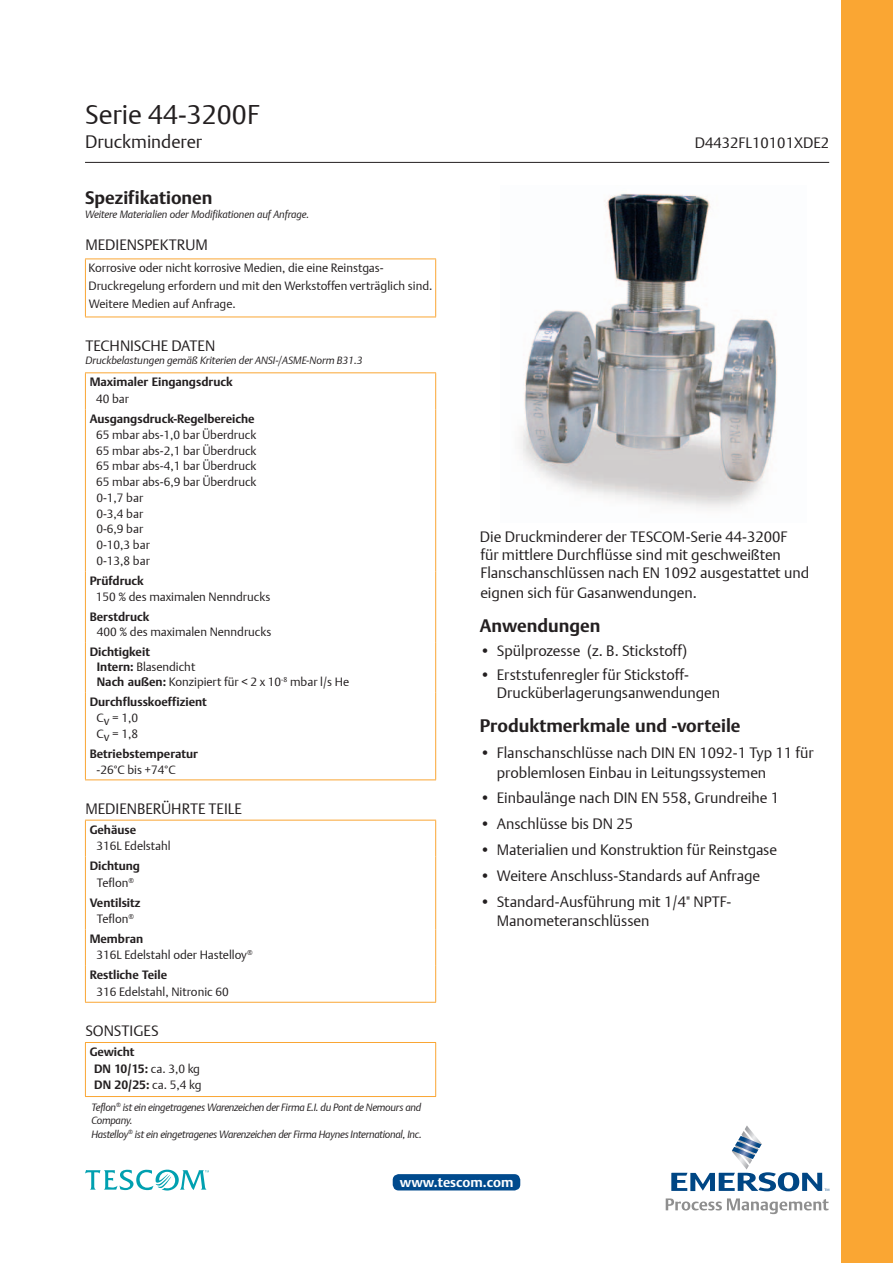
<style>
.page{position:relative;width:893px;height:1263px;background:#fff}
.page>*{position:absolute;margin:0;border:0;box-sizing:border-box;transform-origin:0 0}
.Quick_Find_List_Druc{font:27px "DTL Argo T Light";color:#231f20}
.t1{font:700 18px "DTL Argo T";color:#231f20}
.t2{font:18px "DTL Argo T Light";color:#231f20}
.Vorteile{font:15px/18px "DTL Argo T Light";color:#231f20}
.t3{font:700 13.5px "DTL Argo T";color:#fff}
.Spezifikation_2{font:12px/15.8px "DTL Argo T Light";color:#231f20}
.t4{font:700 12px/16.5px "DTL Argo T";color:#231f20}
.t5{font:italic 10.5px/13.5px "DTL Argo T Light";letter-spacing:-.02em;color:#231f20}
.s1{font-family:"DTL Argo T";font-weight:700}
.s2{font-family:"DTL Argo T Light";font-weight:400}
</style>
<div class="page">
<div style="left:842px;top:0;width:51px;height:1263px;background:#faa633"></div>
<hr style="left:85px;top:162px;width:744px;height:1px;background:#231f20">
<hr style="left:85px;top:372px;width:351px;height:1px;background:#faa634">
<hr style="left:435px;top:410px;width:1px;height:161px;background:#faa634">
<hr style="left:435px;top:571px;width:1px;height:72px;background:#faa634">
<hr style="left:435px;top:643px;width:1px;height:50px;background:#faa634">
<hr style="left:85px;top:779px;width:351px;height:1px;background:#faa634">
<hr style="left:435px;top:820px;width:1px;height:36px;background:#faa634">
<hr style="left:85px;top:373px;width:1px;height:37px;background:#faa634">
<hr style="left:435px;top:373px;width:1px;height:37px;background:#faa634">
<hr style="left:85px;top:410px;width:1px;height:161px;background:#faa634">
<hr style="left:85px;top:571px;width:1px;height:72px;background:#faa634">
<hr style="left:85px;top:643px;width:1px;height:50px;background:#faa634">
<hr style="left:85px;top:693px;width:1px;height:86px;background:#faa634">
<hr style="left:435px;top:693px;width:1px;height:86px;background:#faa634">
<hr style="left:85px;top:820px;width:351px;height:1px;background:#faa634">
<hr style="left:85px;top:820px;width:1px;height:36px;background:#faa634">
<hr style="left:85px;top:856px;width:1px;height:37px;background:#faa634">
<hr style="left:85px;top:893px;width:1px;height:36px;background:#faa634">
<hr style="left:85px;top:929px;width:1px;height:37px;background:#faa634">
<hr style="left:85px;top:966px;width:1px;height:36px;background:#faa634">
<hr style="left:435px;top:966px;width:1px;height:36px;background:#faa634">
<hr style="left:85px;top:1002px;width:351px;height:1px;background:#faa634">
<hr style="left:435px;top:856px;width:1px;height:37px;background:#faa634">
<hr style="left:85px;top:1042px;width:351px;height:1px;background:#faa634">
<hr style="left:85px;top:1043px;width:1px;height:53px;background:#faa634">
<hr style="left:435px;top:1043px;width:1px;height:53px;background:#faa634">
<hr style="left:85px;top:1096px;width:351px;height:1px;background:#faa634">
<hr style="left:85px;top:259px;width:351px;height:1px;background:#faa634">
<hr style="left:85px;top:259px;width:1px;height:58px;background:#faa634">
<hr style="left:435px;top:259px;width:1px;height:58px;background:#faa634">
<hr style="left:85px;top:317px;width:351px;height:1px;background:#faa634">
<hr style="left:435px;top:893px;width:1px;height:36px;background:#faa634">
<hr style="left:435px;top:929px;width:1px;height:37px;background:#faa634">
<img style="left:520px;top:193px;width:257px;height:315px">
<svg style="left:671px;top:1125px;width:158px;height:66px"></svg>
<svg style="left:666px;top:1198px;width:162px;height:16px"></svg>
<svg style="left:85px;top:1170px;width:124px;height:20px"></svg>
<div style="left:393px;top:1174px;width:127px;height:16px;background:#004a8d;border-radius:6px"></div>
<p class="Quick_Find_List_Druc" style="left:85px;top:98px;width:176px">Serie 44-3200F</p>
<p class="t2" style="left:85px;top:131px;width:118px">Druckminderer</p>
<p class="Vorteile" style="left:695px;top:133px;width:136px">D4432FL10101XDE2</p>
<p class="t1" style="left:85px;top:187px;width:129px">Spezifikationen</p>
<p class="t5" style="left:85px;top:207px;width:226px">Weitere Materialien oder Modifikationen auf Anfrage.</p>
<p class="Vorteile" style="left:85px;top:236px;width:124px">MEDIENSPEKTRUM</p>
<p class="Spezifikation_2" style="left:88px;top:260px;width:297px">Korrosive oder nicht korrosive Medien, die eine Reinstgas-</p>
<p class="Spezifikation_2" style="left:88px;top:277px;width:345px;line-height:18px">Druckregelung erfordern und mit den Werkstoffen verträglich sind.<br>Weitere Medien auf Anfrage.</p>
<p class="Vorteile" style="left:85px;top:336px;width:131px">TECHNISCHE DATEN</p>
<p class="t5" style="left:85px;top:354px;width:279px">Druckbelastungen gemäß Kriterien der ANSI-/ASME-Norm B31.3</p>
<p class="t4" style="left:90px;top:374px;width:145px">Maximaler Eingangsdruck</p>
<p class="Spezifikation_2" style="left:96px;top:391px;width:34px">40 bar</p>
<p class="t4" style="left:90px;top:411px;width:166px">Ausgangsdruck-Regelbereiche</p>
<p class="Spezifikation_2" style="left:96px;top:427px;width:162px">65 mbar abs-1,0 bar Überdruck<br>65 mbar abs-2,1 bar Überdruck<br>65 mbar abs-4,1 bar Überdruck<br>65 mbar abs-6,9 bar Überdruck<br>0-1,7 bar<br>0-3,4 bar<br>0-6,9 bar<br>0-10,3 bar<br>0-13,8 bar</p>
<p class="t4" style="left:90px;top:572px;width:56px">Prüfdruck</p>
<p class="Spezifikation_2" style="left:96px;top:588px;width:176px">150 % des maximalen Nenndrucks</p>
<p class="t4" style="left:90px;top:608px;width:61px">Berstdruck</p>
<p class="Spezifikation_2" style="left:97px;top:624px;width:176px">400 % des maximalen Nenndrucks</p>
<p class="t4" style="left:90px;top:644px;width:62px">Dichtigkeit</p>
<p class="Spezifikation_2" style="left:97px;top:659px;width:100px"><span class="s1">Intern:</span> Blasendicht</p>
<p class="Spezifikation_2" style="left:97px;top:674px;width:254px"><span class="s1">Nach außen:</span> Konzipiert für &lt; 2 x 10<sup>-8</sup> mbar l/s He</p>
<p class="t4" style="left:90px;top:694px;width:119px">Durchflusskoeffizient</p>
<p class="Spezifikation_2" style="left:96px;top:710px;width:43px">Cv = 1,0<br>Cv = 1,8</p>
<p class="t4" style="left:90px;top:745px;width:110px">Betriebstemperatur</p>
<p class="Spezifikation_2" style="left:97px;top:761px;width:81px">-26°C bis +74°C</p>
<p class="Vorteile" style="left:85px;top:799px;width:158px">MEDIENBERÜHRTE TEILE</p>
<p class="t4" style="left:90px;top:821px;width:48px">Gehäuse</p>
<p class="Spezifikation_2" style="left:96px;top:838px;width:76px">316L Edelstahl</p>
<p class="t4" style="left:90px;top:857px;width:52px">Dichtung</p>
<p class="Spezifikation_2" style="left:97px;top:874px;width:39px">Teflon<sup>®</sup></p>
<p class="t4" style="left:90px;top:894px;width:52px">Ventilsitz</p>
<p class="Spezifikation_2" style="left:97px;top:911px;width:39px">Teflon<sup>®</sup></p>
<p class="t4" style="left:90px;top:930px;width:55px">Membran</p>
<p class="Spezifikation_2" style="left:96px;top:947px;width:158px">316L Edelstahl oder Hastelloy<sup>®</sup></p>
<p class="t4" style="left:90px;top:967px;width:79px">Restliche Teile</p>
<p class="Spezifikation_2" style="left:96px;top:984px;width:134px">316 Edelstahl, Nitronic 60</p>
<p class="Vorteile" style="left:85px;top:1022px;width:75px">SONSTIGES</p>
<p class="t4" style="left:90px;top:1043px;width:46px">Gewicht</p>
<p class="t4" style="left:94px;top:1060px;width:109px">DN 10/15: <span class="s2">ca. 3,0 kg<br></span>DN 20/25: <span class="s2">ca. 5,4 kg</span></p>
<p class="t5" style="left:91px;top:1100px;width:331px">Teflon<sup>®</sup> ist ein eingetragenes Warenzeichen der Firma E.I. du Pont de Nemours and<br>Company.</p>
<p class="t5" style="left:91px;top:1127px;width:332px">Hastelloy<sup>®</sup> ist ein eingetragenes Warenzeichen der Firma Haynes International, Inc.</p>
<p class="Vorteile" style="left:480px;top:528px;width:331px">Die Druckminderer der TESCOM-Serie 44-3200F für mittlere Durchflüsse sind mit geschweißten<br>Flanschanschlüssen nach EN 1092 ausgestattet und</p>
<p class="Vorteile" style="left:480px;top:583px;width:218px">eignen sich für Gasanwendungen.</p>
<p class="t1" style="left:480px;top:614px;width:122px">Anwendungen</p>
<p class="Vorteile" style="left:480px;top:641px;width:209px">• Spülprozesse (z. B. Stickstoff)</p>
<p class="Vorteile" style="left:497px;top:666px;width:225px;text-indent:-17px">• Erststufenregler für Stickstoff-<br>Drucküberlagerungsanwendungen</p>
<p class="t1" style="left:480px;top:715px;width:262px">Produktmerkmale und -vorteile</p>
<p class="Vorteile" style="left:497px;top:743px;width:318px;line-height:19.5px;text-indent:-17px">• Flanschanschlüsse nach DIN EN 1092-1 Typ 11 für problemlosen Einbau in Leitungssystemen</p>
<p class="Vorteile" style="left:480px;top:789px;width:301px">• Einbaulänge nach DIN EN 558, Grundreihe 1</p>
<p class="Vorteile" style="left:480px;top:815px;width:155px">• Anschlüsse bis DN 25</p>
<p class="Vorteile" style="left:480px;top:841px;width:299px">• Materialien und Konstruktion für Reinstgase</p>
<p class="Vorteile" style="left:480px;top:866px;width:282px">• Weitere Anschluss-Standards auf Anfrage</p>
<p class="Vorteile" style="left:497px;top:892px;width:236px;line-height:19.5px;text-indent:-17px">• Standard-Ausführung mit 1/4" NPTF-<br>Manometeranschlüssen</p>
<p class="t3" style="left:400px;top:1174px;width:115px">www.tescom.com</p>
</div>
